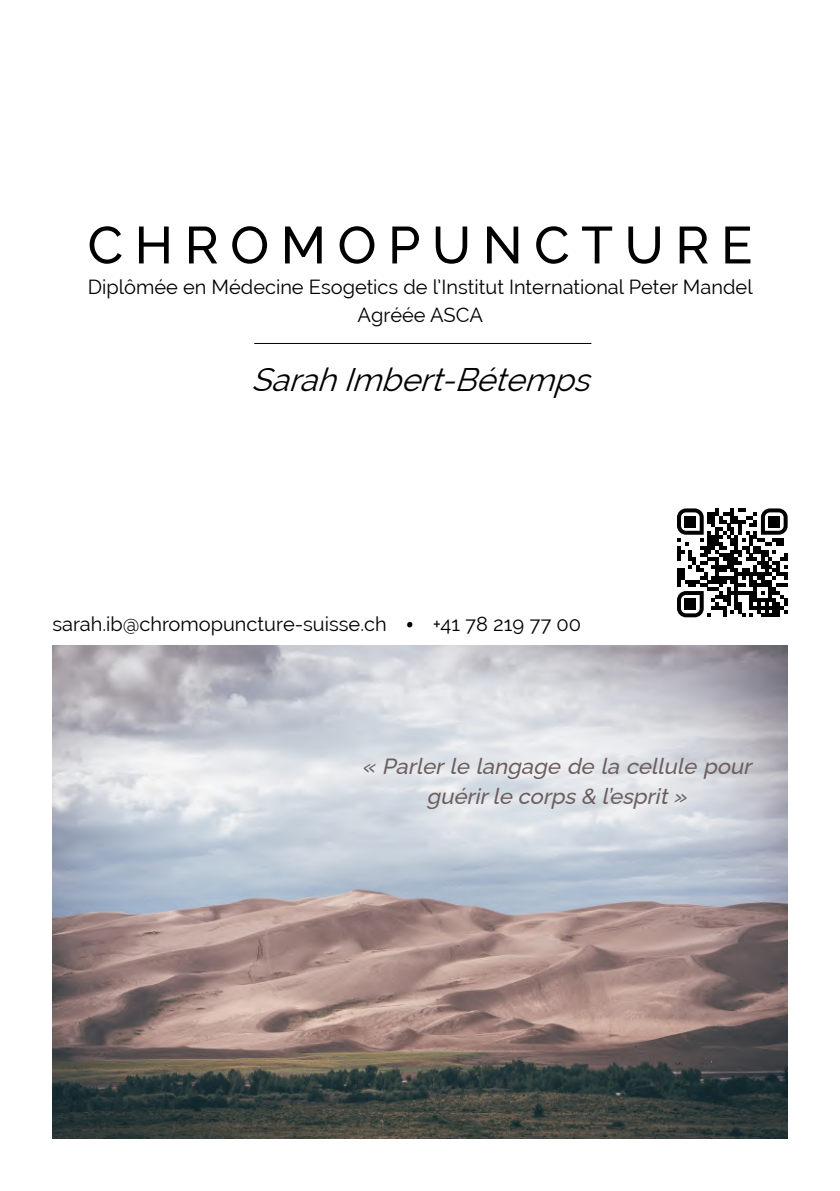
<style>
.page{position:relative;width:840px;height:1191px;background:#fff}
.page>*{position:absolute;margin:0;border:0;box-sizing:border-box;transform-origin:0 0}
.t1{font:100 52px "Raleway";letter-spacing:.22em;color:#000}
.t2{font:italic 700 36px "Minion Pro";color:#000}
.t3{font:italic 32px "Raleway";color:#000}
.t4{font:italic 100 22px/30px "Raleway";color:#6c5e5e;text-align:center}
.t5{font:20px/28px "Raleway";color:#000;text-align:center}
</style>
<div class="page">
<img style="left:52px;top:645px;width:735px;height:493px">
<hr style="left:254px;top:343px;width:337px;height:1px;background:#000">
<svg style="left:677px;top:508px;width:110px;height:109px"></svg>
<div style="left:684px;top:516px;width:11px;height:11px;background:#000"></div>
<div style="left:768px;top:516px;width:11px;height:11px;background:#000"></div>
<div style="left:684px;top:598px;width:11px;height:12px;background:#000"></div>
<h1 class="t1" style="left:87px;top:204px;width:666px">CHROMOPUNCTURE</h1>
<p class="t5" style="left:88px;top:273px;width:665px">Diplômée en Médecine Esogetics de l’Institut International Peter Mandel<br>Agréée ASCA</p>
<h3 class="t3" style="left:251px;top:361px;width:351px">SarahImbert-Bétemps</h3>
<p class="t5" style="left:52px;top:610px;width:336px">sarah.ib@chromopuncture-suisse.ch</p>
<p class="t5" style="left:432px;top:610px;width:150px">+41 78 219 77 00</p>
<h2 class="t2" style="left:405px;top:590px;width:11px">.</h2>
<p class="t4" style="left:362px;top:748px;width:397px">« Parlerle langage de la cellule pour guérirle corps&amp; l’esprit»</p>
</div>
